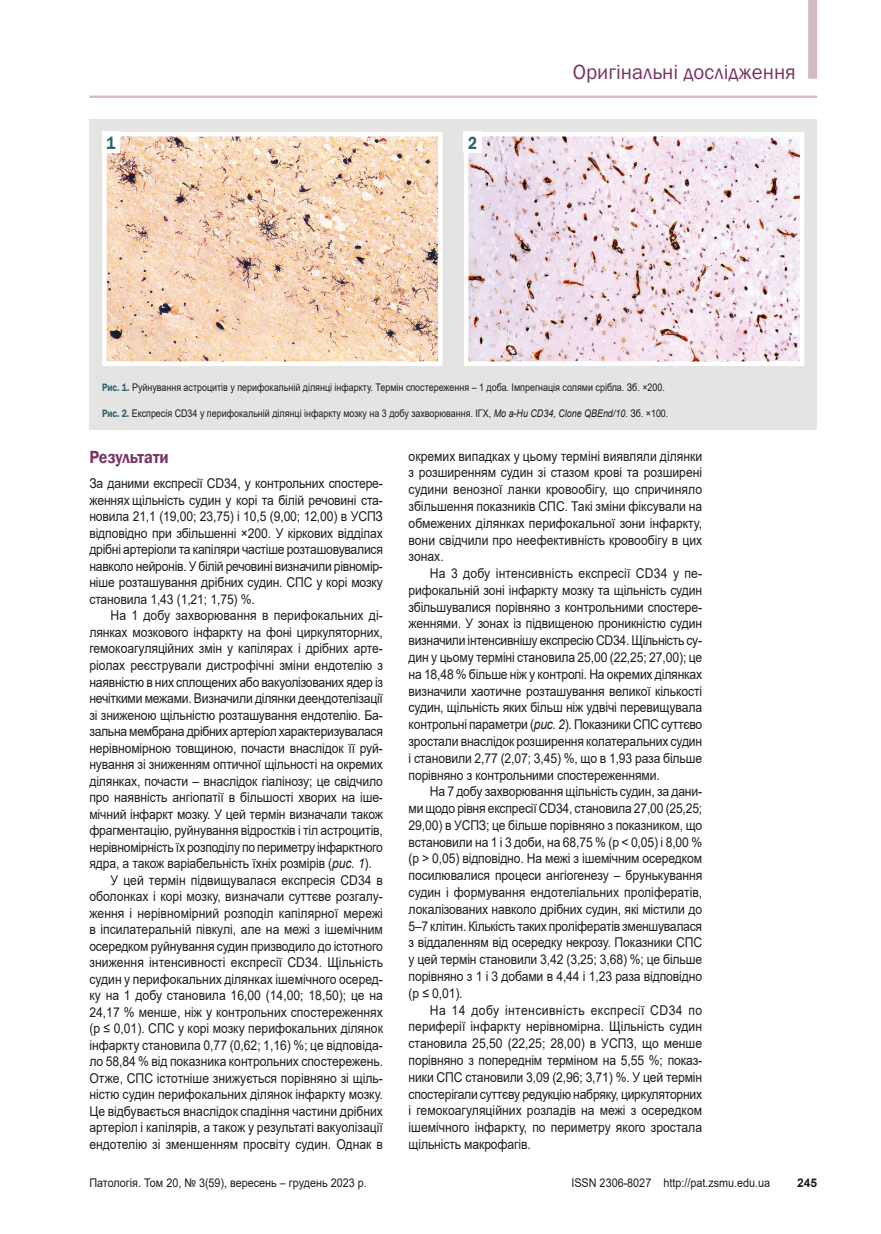
<style>
.page{position:relative;width:881px;height:1234px;background:#fff}
.page>*{position:absolute;margin:0;border:0;box-sizing:border-box;transform-origin:0 0}
.t1{font:21px "Franklin Gothic";color:#793565}
.nazva{font:600 18px "Franklin Gothic";color:#793565;scale:.9 1}
.номер_рис{font:600 18px "Franklin Gothic";color:#2e646b;scale:.85 1}
.tecst{font:13.5px/16.8px "Arial";letter-spacing:-.01em;color:#1d1d1b;text-align:justify;scale:.9 1}
.tecst_1{font:13.5px/16.5px "Arial";letter-spacing:-.01em;color:#1d1d1b;text-align:justify;scale:.9 1}
.t2{font:12px "Arial";color:#1d1d1b;scale:.9 1}
.t3{font:700 12px "Arial";color:#1d1d1b}
.примечание{font:10.5px "Arial";color:#1d1d1b;scale:.85 1}
.s1{font-family:"Franklin Gothic";font-weight:600;font-size:10.95px;color:#2e646b}
.s2{font-style:italic}
</style>
<div class="page">
<hr style="left:89px;top:96px;width:727px;height:2px;background:#d2bac6">
<div style="left:89px;top:119px;width:727px;height:310px;background:#e4e4e3"></div>
<svg style="left:102px;top:131px;width:341px;height:235px;background:#efd2b9"></svg>
<svg style="left:463px;top:131px;width:341px;height:235px"></svg>
<div style="left:102px;top:132px;width:18px;height:21px;background:#fff"></div>
<div style="left:463px;top:132px;width:19px;height:21px;background:#fff"></div>
<div style="left:807px;top:0;width:9px;height:79px;background:#d2bac6"></div>
<p class="номер_рис" style="left:106px;top:132px;width:12px">1</p>
<p class="номер_рис" style="left:468px;top:132px;width:12px">2</p>
<h1 class="t1" style="left:572px;top:58px;width:224px">Оригінальні дослідження</h1>
<p class="примечание" style="left:102px;top:380px;width:663px"><span class="s1">Рис. 1.</span> Руйнування астроцитів у перифокальній ділянці інфаркту. Термін спостереження – 1 доба. Імпрегнація солями срібла. Зб. ×200.</p>
<p class="примечание" style="left:102px;top:405px;width:667px"><span class="s1">Рис. 2.</span> Експресія CD34 у перифокальній ділянці інфаркту мозку на 3 добу захворювання. ІГХ, <span class="s2">Mo a-Hu CD34, Clone QBEnd/10</span>. Зб. ×100.</p>
<p class="nazva" style="left:89px;top:446px;width:89px">Результати</p>
<p class="tecst_1" style="left:89px;top:475px;width:327px">За даними експресії CD34, у контрольних спостере&shy;женнях щільність судин у корі та білій речовині ста&shy;новила 21,1 (19,00; 23,75) і 10,5 (9,00; 12,00) в УСПЗ відповідно при збільшенні ×200. У кіркових відділах дрібні артеріоли та капіляри частіше розташовувалися навколо нейронів. У білій речовині визначили рівномір&shy;ніше розташування дрібних судин. СПС у корі мозку становила 1,43 (1,21; 1,75) %.</p>
<p class="tecst" style="left:89px;top:607px;width:328px;text-indent:21px">На 1 добу захворювання в перифокальних ді&shy;лянках мозкового інфаркту на фоні циркуляторних, гемокоагуляційних змін у капілярах і дрібних арте&shy;ріолах реєстрували дистрофічні зміни ендотелію з наявністю в них сплощених або вакуолізованих ядер із нечіткими межами. Визначили ділянки деендотелізації зі зниженою щільністю розташування ендотелію. Ба&shy;зальна мембрана дрібних артеріол характеризувалася нерівномірною товщиною, почасти внаслідок її руй&shy;нування зі зниженням оптичної щільності на окремих ділянках, почасти – внаслідок гіалінозу; це свідчило про наявність ангіопатії в більшості хворих на іше&shy;мічний інфаркт мозку. У цей термін визначали також фрагментацію, руйнування відростків і тіл астроцитів, нерівномірність їх розподілу по периметру інфарктного ядра, а також варіабельність їхніх розмірів (<span class="s2">рис. 1</span>).</p>
<p class="tecst" style="left:89px;top:871px;width:328px;text-indent:21px">У цей термін підвищувалася експресія CD34 в оболонках і корі мозку, визначали суттєве розгалу&shy;ження і нерівномірний розподіл капілярної мережі в іпсилатеральній півкулі, але на межі з ішемічним осередком руйнування судин призводило до істотного зниження інтенсивності експресії CD34. Щільність судин у перифокальних ділянках ішемічного осеред&shy;ку на 1 добу становила 16,00 (14,00; 18,50); це на 24,17 % менше, ніж у контрольних спостереженнях (p ≤ 0,01). СПС у корі мозку перифокальних ділянок інфаркту становила 0,77 (0,62; 1,16) %; це відповіда&shy;ло 58,84 % від показника контрольних спостережень.<br>Отже, СПС істотніше знижується порівняно зі щіль&shy;ністю судин перифокальних ділянок інфаркту мозку.<br>Це відбувається внаслідок спадіння частини дрібних артеріол і капілярів, а також у результаті вакуолізації ендотелію зі зменшенням просвіту судин. Однак в</p>
<p class="tecst" style="left:408px;top:447px;width:327px">окремих випадках у цьому терміні виявляли ділянки з розширенням судин зі стазом крові та розширені судини венозної ланки кровообігу, що спричиняло збільшення показників СПС. Такі зміни фіксували на обмежених ділянках перифокальної зони інфаркту, вони свідчили про неефективність кровообігу в цих зонах.</p>
<p class="tecst" style="left:408px;top:564px;width:328px;text-indent:21px">На 3 добу інтенсивність експресії CD34 у пе&shy;рифокальній зоні інфаркту мозку та щільність судин збільшувалися порівняно з контрольними спостере&shy;женнями. У зонах із підвищеною проникністю судин визначили інтенсивнішу експресію CD34. Щільність су&shy;дин у цьому терміні становила 25,00 (22,25; 27,00); це на 18,48 % більше ніж у контролі. На окремих ділянках визначили хаотичне розташування великої кількості судин, щільність яких більш ніж удвічі перевищувала контрольні параметри (<span class="s2">рис. 2</span>). Показники СПС суттєво зростали внаслідок розширення колатеральних судин і становили 2,77 (2,07; 3,45) %, що в 1,93 раза більше порівняно з контрольними спостереженнями.</p>
<p class="tecst" style="left:408px;top:783px;width:328px;text-indent:21px">На 7 добу захворювання щільність судин, за дани&shy;ми щодо рівня експресії CD34, становила 27,00 (25,25; 29,00) в УСПЗ; це більше порівняно з показником, що встановили на 1 і 3 доби, на 68,75 % (p ˂ 0,05) і 8,00 % (p ˃ 0,05) відповідно. На межі з ішемічним осередком посилювалися процеси ангіогенезу – брунькування судин і формування ендотеліальних проліфератів, локалізованих навколо дрібних судин, які містили до 5–7 клітин. Кількість таких проліфератів зменшувалася з віддаленням від осередку некрозу. Показники СПС у цей термін становили 3,42 (3,25; 3,68) %; це більше порівняно з 1 і 3 добами в 4,44 і 1,23 раза відповідно (p ≤ 0,01).</p>
<p class="tecst" style="left:408px;top:1001px;width:327px;text-indent:21px">На 14 добу інтенсивність експресії CD34 по периферії інфаркту нерівномірна. Щільність судин становила 25,50 (22,25; 28,00) в УСПЗ, що менше порівняно з попереднім терміном на 5,55 %; показ&shy;ники СПС становили 3,09 (2,96; 3,71) %. У цей термін спостерігали суттєву редукцію набряку, циркуляторних і гемокоагуляційних розладів на межі з осередком ішемічного інфаркту, по периметру якого зростала щільність макрофагів.</p>
<p class="t2" style="left:89px;top:1174px;width:309px">Патологія. Том 20, № 3(59), вересень – грудень 2023 р.</p>
<p class="t2" style="left:571px;top:1174px;width:222px">ISSN 2306-8027 http://pat.zsmu.edu.ua</p>
<p class="t3" style="left:796px;top:1174px;width:22px">245</p>
</div>
